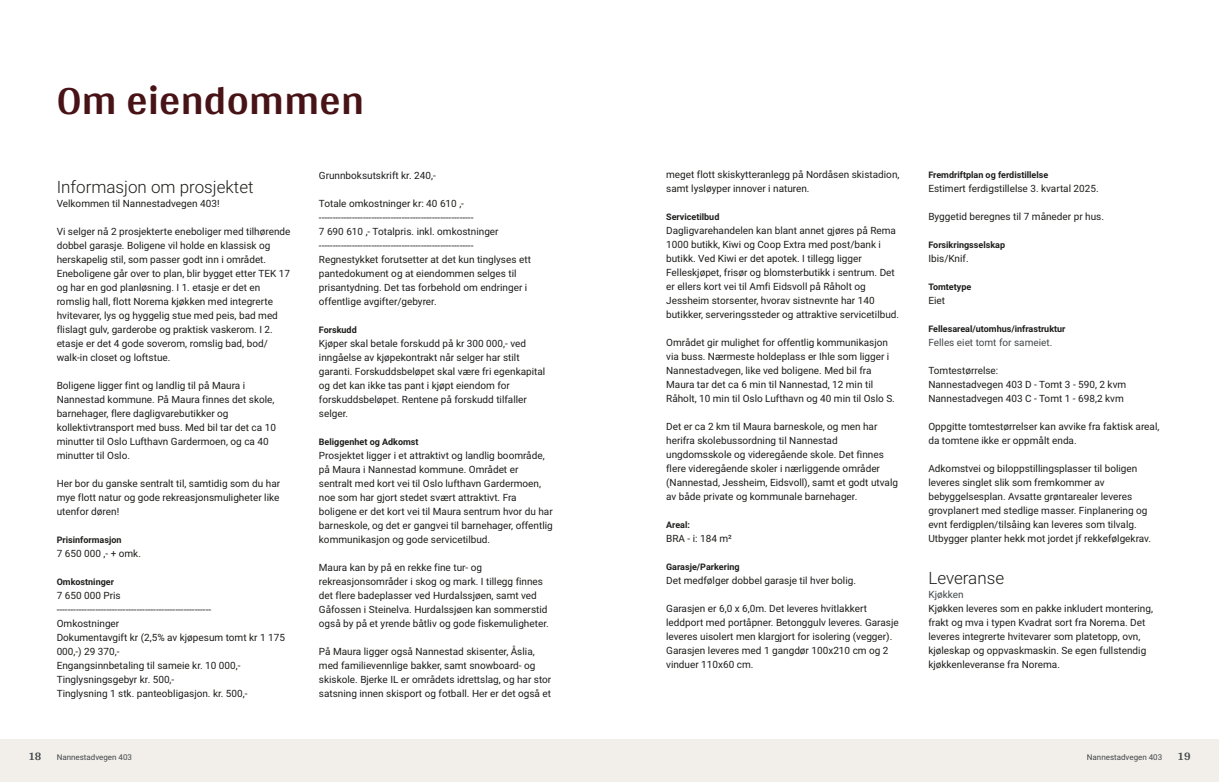
<style>
.page{position:relative;width:1219px;height:782px;background:#fff}
.page>*{position:absolute;margin:0;border:0;box-sizing:border-box;transform-origin:0 0}
.t1{font:700 42px "Arya";color:#481317}
.t2{font:300 17px "Roboto Vitec";color:#1d1d1b}
.t3{font:700 12px "Arya";color:#414749}
.t4{font:10px/14px "Roboto Vitec";color:#1d1d1b}
.t5{font:10px "Roboto Vitec";color:#414749}
.t6{font:700 9px "Roboto Vitec";color:#1d1d1b}
.t7{font:8px "Roboto Vitec";color:#414749}
</style>
<div class="page">
<div style="left:0;top:739px;width:612px;height:42px;background:#f2eeea"></div>
<div style="left:607px;top:739px;width:612px;height:42px;background:#f2eeea"></div>
<h1 class="t1" style="left:57px;top:75px;width:309px">Om eiendommen</h1>
<h2 class="t2" style="left:57px;top:175px;width:198px">Informasjon om prosjektet</h2>
<p class="t4" style="left:57px;top:196px;width:164px">Velkommen til Nannestadvegen 403!</p>
<p class="t4" style="left:57px;top:224px;width:235px">Vi selger nå 2 prosjekterte eneboliger med tilhørende dobbel garasje. Boligene vil holde en klassisk og herskapelig stil, som passer godt inn i området.<br>Eneboligene går over to plan, blir bygget etter TEK 17 og har en god planløsning. I 1. etasje er det en romslig hall, flott Norema kjøkken med integrerte hvitevarer, lys og hyggelig stue med peis, bad med flislagt gulv, garderobe og praktisk vaskerom. I 2. etasje er det 4 gode soverom, romslig bad, bod/ walk‑in closet og loftstue.</p>
<p class="t4" style="left:57px;top:378px;width:221px">Boligene ligger fint og landlig til på Maura i Nannestad kommune. På Maura finnes det skole, barnehager, flere dagligvarebutikker og kollektivtransport med buss. Med bil tar det ca 10 minutter til Oslo Lufthavn Gardermoen, og ca 40 minutter til Oslo.</p>
<p class="t4" style="left:57px;top:476px;width:225px;text-align:justify">Her bor du ganske sentralt til, samtidig som du har mye flott natur og gode rekreasjonsmuligheter like utenfor døren!</p>
<p class="t6" style="left:57px;top:533px;width:66px">Prisinformasjon</p>
<p class="t4" style="left:57px;top:546px;width:86px">7 650 000 ,‑ + omk.</p>
<p class="t6" style="left:57px;top:575px;width:59px">Omkostninger</p>
<p class="t4" style="left:57px;top:588px;width:230px">7 650 000 Pris<br>‑‑‑‑‑‑‑‑‑‑‑‑‑-------------------------------------------<br>Omkostninger<br>Dokumentavgift kr (2,5% av kjøpesum tomt kr 1 175<br>000,‑) 29 370,‑<br>Engangsinnbetaling til sameie kr. 10 000,‑ Tinglysningsgebyr kr. 500,‑<br>Tinglysning 1 stk. panteobligasjon. kr. 500,‑</p>
<p class="t3" style="left:28px;top:749px;width:15px">18</p>
<p class="t7" style="left:57px;top:751px;width:77px">Nannestadvegen 403</p>
<p class="t4" style="left:319px;top:168px;width:118px">Grunnboksutskrift kr. 240,‑</p>
<p class="t4" style="left:319px;top:196px;width:214px">Totale omkostninger kr: 40 610 ,‑<br>‑‑‑‑‑‑‑‑‑‑‑‑‑-------------------------------------------<br>7 690 610 ,‑ Totalpris. inkl. omkostninger ‑‑‑‑‑‑‑‑‑‑‑‑‑-------------------------------------------<br>Regnestykket forutsetter at det kun tinglyses ett pantedokument og at eiendommen selges til prisantydning. Det tas forbehold om endringer i offentlige avgifter/gebyrer.</p>
<p class="t6" style="left:319px;top:323px;width:39px">Forskudd</p>
<p class="t4" style="left:319px;top:336px;width:228px">Kjøper skal betale forskudd på kr 300 000,‑ ved inngåelse av kjøpekontrakt når selger har stilt garanti. Forskuddsbeløpet skal være fri egenkapital og det kan ikke tas pant i kjøpt eiendom for forskuddsbeløpet. Rentene på forskudd tilfaller selger.</p>
<p class="t6" style="left:319px;top:435px;width:101px">Beliggenhet og Adkomst</p>
<p class="t4" style="left:319px;top:448px;width:235px">Prosjektet ligger i et attraktivt og landlig boområde, på Maura i Nannestad kommune. Området er sentralt med kort vei til Oslo lufthavn Gardermoen, noe som har gjort stedet svært attraktivt. Fra boligene er det kort vei til Maura sentrum hvor du har barneskole, og det er gangvei til barnehager, offentlig kommunikasjon og gode servicetilbud.</p>
<p class="t4" style="left:319px;top:560px;width:231px">Maura kan by på en rekke fine tur‑ og rekreasjonsområder i skog og mark. I tillegg finnes det flere badeplasser ved Hurdalssjøen, samt ved Gåfossen i Steinelva. Hurdalssjøen kan sommerstid også by på et yrende båtliv og gode fiskemuligheter.</p>
<p class="t4" style="left:319px;top:644px;width:234px">På Maura ligger også Nannestad skisenter, Åslia, med familievennlige bakker, samt snowboard‑ og skiskole. Bjerke IL er områdets idrettslag, og har stor satsning innen skisport og fotball. Her er det også et</p>
<p class="t4" style="left:666px;top:167px;width:235px">meget flott skiskytteranlegg på Nordåsen skistadion, samt lysløyper innover i naturen.</p>
<p class="t6" style="left:666px;top:210px;width:55px">Servicetilbud</p>
<p class="t4" style="left:666px;top:223px;width:234px">Dagligvarehandelen kan blant annet gjøres på Rema 1000 butikk, Kiwi og Coop Extra med post/bank i butikk. Ved Kiwi er det apotek. I tillegg ligger Felleskjøpet, frisør og blomsterbutikk i sentrum. Det er ellers kort vei til Amfi Eidsvoll på Råholt og Jessheim storsenter, hvorav sistnevnte har 140 butikker, serveringssteder og attraktive servicetilbud.</p>
<p class="t4" style="left:666px;top:335px;width:230px">Området gir mulighet for offentlig kommunikasjon via buss. Nærmeste holdeplass er Ihle som ligger i Nannestadvegen, like ved boligene. Med bil fra Maura tar det ca 6 min til Nannestad, 12 min til Råholt, 10 min til Oslo Lufthavn og 40 min til Oslo S.</p>
<p class="t4" style="left:666px;top:419px;width:233px">Det er ca 2 km til Maura barneskole, og men har herifra skolebussordning til Nannestad ungdomsskole og videregående skole. Det finnes flere videregående skoler i nærliggende områder (Nannestad, Jessheim, Eidsvoll), samt et godt utvalg av både private og kommunale barnehager.</p>
<p class="t6" style="left:666px;top:518px;width:25px">Areal:</p>
<p class="t4" style="left:666px;top:531px;width:67px">BRA ‑ i: 184 m²</p>
<p class="t6" style="left:666px;top:560px;width:75px">Garasje/Parkering</p>
<p class="t4" style="left:666px;top:573px;width:191px">Det medfølger dobbel garasje til hver bolig.</p>
<p class="t4" style="left:666px;top:601px;width:234px">Garasjen er 6,0 x 6,0m. Det leveres hvitlakkert leddport med portåpner. Betonggulv leveres. Garasje leveres uisolert men klargjort for isolering (vegger).<br>Garasjen leveres med 1 gangdør 100x210 cm og 2 vinduer 110x60 cm.</p>
<p class="t6" style="left:928px;top:168px;width:121px">Fremdriftplan og ferdistillelse</p>
<p class="t4" style="left:928px;top:181px;width:172px">Estimert ferdigstillelse 3. kvartal 2025.</p>
<p class="t4" style="left:928px;top:209px;width:177px">Byggetid beregnes til 7 måneder pr hus.</p>
<p class="t6" style="left:928px;top:238px;width:78px">Forsikringsselskap</p>
<p class="t4" style="left:928px;top:251px;width:42px">Ibis/Knif.</p>
<p class="t6" style="left:928px;top:280px;width:44px">Tomtetype</p>
<p class="t4" style="left:928px;top:293px;width:18px">Eiet</p>
<p class="t6" style="left:928px;top:322px;width:139px">Fellesareal/utomhus/infrastruktur</p>
<p class="t5" style="left:928px;top:335px;width:125px">Felles eiet tomt for sameiet.</p>
<p class="t4" style="left:928px;top:363px;width:199px">Tomtestørrelse:<br>Nannestadvegen 403 D ‑ Tomt 3 ‑ 590, 2 kvm<br>Nannestadvegen 403 C ‑ Tomt 1 ‑ 698,2 kvm</p>
<p class="t4" style="left:928px;top:419px;width:232px">Oppgitte tomtestørrelser kan avvike fra faktisk areal, da tomtene ikke er oppmålt enda.</p>
<p class="t4" style="left:928px;top:461px;width:224px">Adkomstvei og biloppstillingsplasser til boligen leveres singlet slik som fremkommer av bebyggelsesplan. Avsatte grøntarealer leveres grovplanert med stedlige masser. Finplanering og evnt ferdigplen/tilsåing kan leveres som tilvalg.<br>Utbygger planter hekk mot jordet jf rekkefølgekrav.</p>
<h2 class="t2" style="left:928px;top:566px;width:77px">Leveranse</h2>
<p class="t5" style="left:928px;top:587px;width:37px">Kjøkken</p>
<p class="t4" style="left:928px;top:601px;width:226px">Kjøkken leveres som en pakke inkludert montering, frakt og mva i typen Kvadrat sort fra Norema. Det leveres integrerte hvitevarer som platetopp, ovn, kjøleskap og oppvaskmaskin. Se egen fullstendig kjøkkenleveranse fra Norema.</p>
<p class="t7" style="left:1087px;top:751px;width:77px">Nannestadvegen 403</p>
<p class="t3" style="left:1177px;top:749px;width:15px">19</p>
</div>
